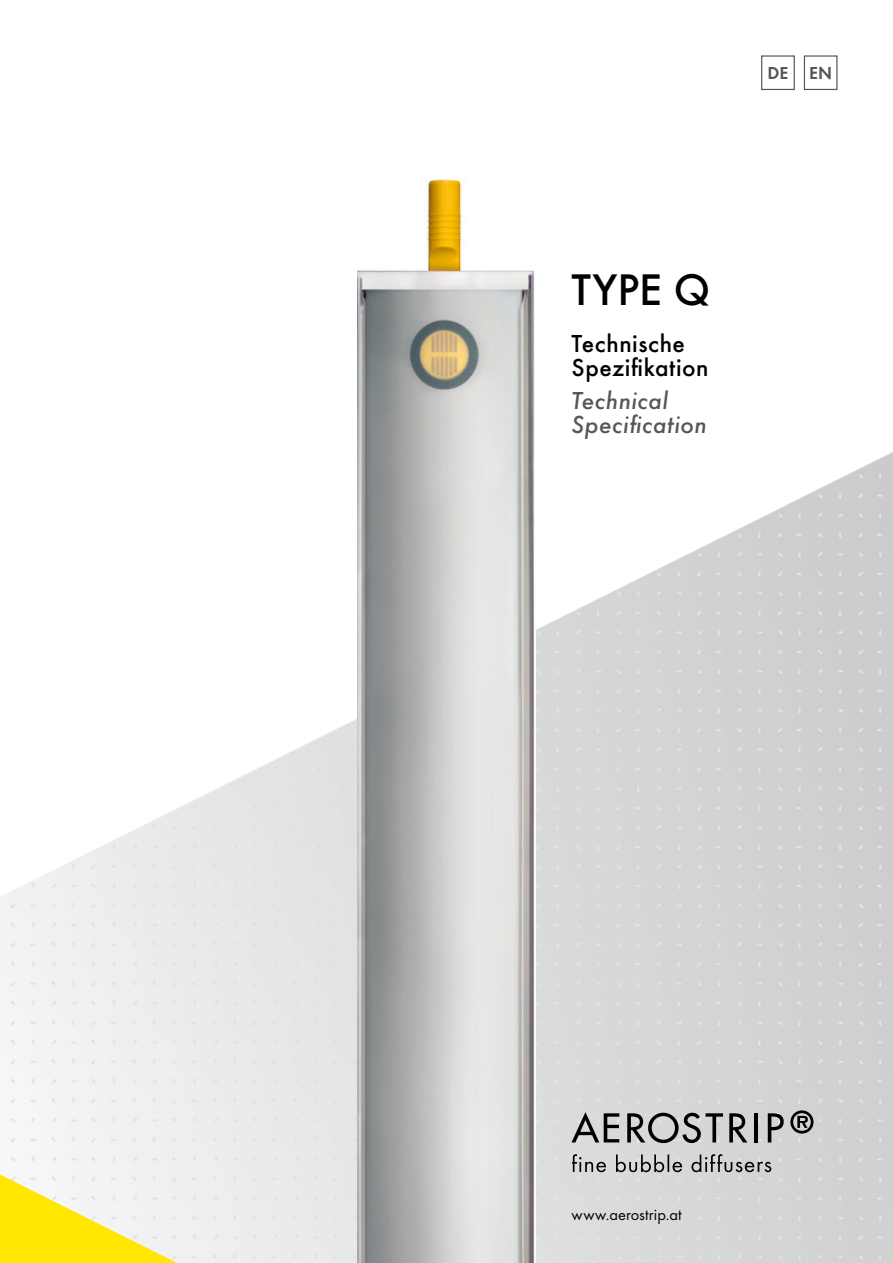
<style>
.page{position:relative;width:893px;height:1263px;background:#fff}
.page>*{position:absolute;margin:0;border:0;box-sizing:border-box;transform-origin:0 0}
.t1{font:500 45.9px "Futura TOT";color:#000}
.t2{font:500 25.5px/24px "Futura TOT";letter-spacing:.02em;color:#000}
.t3{font:25.5px/24px "Futura TOT Medi Obli";letter-spacing:.02em;color:#565656}
.t4{font:600 18px "Futura TOT";color:#565656}
.t5{font:16.5px "Futura TOT";letter-spacing:.01em;color:#000}
</style>
<div class="page">
<img style="left:0;top:55px;width:893px;height:1208px">
<svg style="left:0;top:1174px;width:177px;height:89px"></svg>
<img style="left:357px;top:179px;width:179px;height:1084px">
<svg style="left:571px;top:1112px;width:48px;height:30px"></svg>
<svg style="left:627px;top:1113px;width:96px;height:30px;background:#929393"></svg>
<svg style="left:729px;top:1113px;width:18px;height:29px"></svg>
<hr style="left:754px;top:1113px;width:4px;height:29px;background:#000">
<svg style="left:768px;top:1113px;width:16px;height:29px"></svg>
<svg style="left:790px;top:1110px;width:23px;height:23px"></svg>
<svg style="left:572px;top:1154px;width:199px;height:18px;background:#a8a8a8"></svg>
<div style="left:761px;top:55px;width:34px;height:35px;border:1px solid #565656"></div>
<div style="left:804px;top:55px;width:33px;height:35px;border:1px solid #565656"></div>
<p class="t4" style="left:767px;top:63px;width:66px">DE EN</p>
<h1 class="t1" style="left:571px;top:262px;width:140px">TYPE Q</h1>
<p class="t2" style="left:571px;top:332px;width:139px">Technische<br>Spezifikation</p>
<p class="t3" style="left:571px;top:388px;width:137px">Technical<br>Specification</p>
<p class="t5" style="left:571px;top:1204px;width:112px">www.aerostrip.at</p>
</div>
